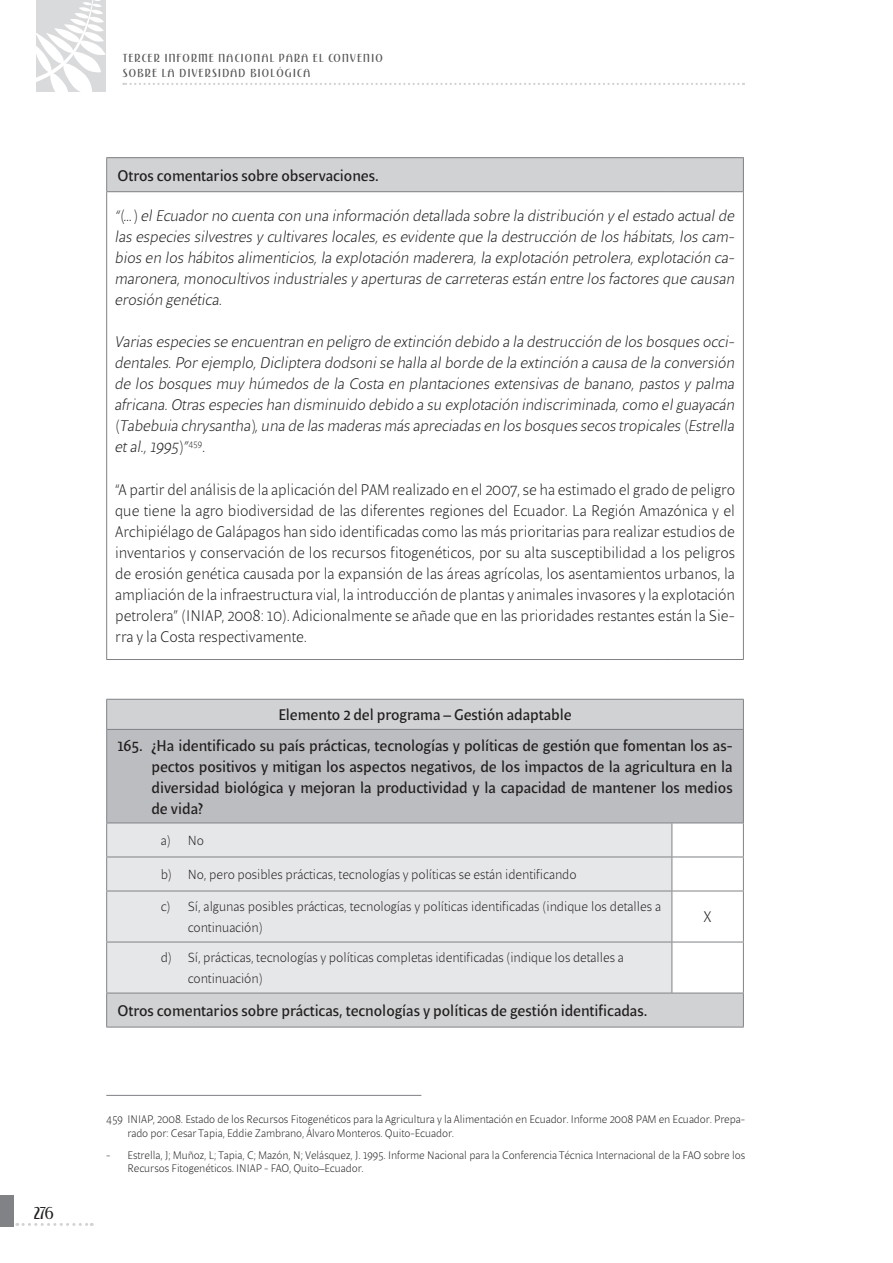
<style>
.page{position:relative;width:893px;height:1263px;background:#fff}
.page>*{position:absolute;margin:0;border:0;box-sizing:border-box;transform-origin:0 0}
.t1{font:300 18px "Saint Louis";color:#231f20}
.texto{font:italic 300 15.75px/21px "Beret LT Std";color:#231f20;text-align:justify}
.texto-2{font:300 15.75px/21px "Beret LT Std";color:#231f20;text-align:justify}
.numerito_3{font:15.75px/21px "Beret LT Std";color:#231f20;text-align:justify}
.numerito{font:15.75px "Beret LT Std";color:#231f20}
.t2{font:300 13.5px/21px "Beret LT Std";color:#231f20}
.t3{font:300 12.15px/15px "Saint Louis";letter-spacing:.1em;color:#57585a;scale:1.11 1}
.PIE{font:300 11.25px/13.5px "Beret LT Std";color:#231f20}
.s1{font-style:normal}
</style>
<div class="page">
<div style="left:0;top:1195px;width:13px;height:32px;background:#808285"></div>
<svg style="left:17px;top:1223px;width:75px;height:3px"></svg>
<svg style="left:36px;top:0;width:70px;height:92px"></svg>
<svg style="left:123px;top:83px;width:621px;height:2px"></svg>
<div style="left:107px;top:158px;width:636px;height:34px;background:#d1d2d4"></div>
<hr style="left:106px;top:157px;width:566px;height:1px;background:#808285">
<hr style="left:106px;top:158px;width:1px;height:33px;background:#808285">
<hr style="left:672px;top:157px;width:72px;height:1px;background:#808285">
<hr style="left:743px;top:158px;width:1px;height:33px;background:#808285">
<hr style="left:106px;top:191px;width:566px;height:1px;background:#808285">
<hr style="left:106px;top:192px;width:1px;height:467px;background:#808285">
<hr style="left:672px;top:191px;width:72px;height:1px;background:#808285">
<hr style="left:743px;top:192px;width:1px;height:467px;background:#808285">
<hr style="left:106px;top:659px;width:566px;height:1px;background:#808285">
<hr style="left:672px;top:659px;width:72px;height:1px;background:#808285">
<svg style="left:107px;top:700px;width:636px;height:327px;fill:#d1d2d4"></svg>
<div style="left:107px;top:729px;width:636px;height:94px;background:#bcbdc0"></div>
<div style="left:107px;top:823px;width:564px;height:170px;background:#e6e7e9"></div>
<hr style="left:106px;top:699px;width:566px;height:1px;background:#808285">
<svg style="left:106px;top:700px;width:1px;height:29px"></svg>
<hr style="left:672px;top:699px;width:72px;height:1px;background:#808285">
<svg style="left:743px;top:700px;width:1px;height:29px"></svg>
<hr style="left:106px;top:729px;width:566px;height:1px;background:#808285">
<hr style="left:106px;top:730px;width:1px;height:92px;background:#808285">
<hr style="left:672px;top:729px;width:72px;height:1px;background:#808285">
<hr style="left:743px;top:730px;width:1px;height:92px;background:#808285">
<hr style="left:106px;top:822px;width:566px;height:1px;background:#808285">
<hr style="left:106px;top:823px;width:1px;height:34px;background:#808285">
<hr style="left:672px;top:822px;width:72px;height:1px;background:#808285">
<hr style="left:671px;top:823px;width:1px;height:34px;background:#808285">
<hr style="left:743px;top:823px;width:1px;height:34px;background:#808285">
<hr style="left:106px;top:857px;width:566px;height:1px;background:#808285">
<hr style="left:106px;top:857px;width:1px;height:34px;background:#808285">
<hr style="left:672px;top:857px;width:72px;height:1px;background:#808285">
<hr style="left:671px;top:857px;width:1px;height:34px;background:#808285">
<hr style="left:743px;top:857px;width:1px;height:34px;background:#808285">
<hr style="left:106px;top:891px;width:566px;height:1px;background:#808285">
<hr style="left:106px;top:891px;width:1px;height:51px;background:#808285">
<hr style="left:672px;top:891px;width:72px;height:1px;background:#808285">
<hr style="left:671px;top:891px;width:1px;height:51px;background:#808285">
<hr style="left:743px;top:891px;width:1px;height:51px;background:#808285">
<hr style="left:106px;top:942px;width:566px;height:1px;background:#808285">
<hr style="left:106px;top:942px;width:1px;height:51px;background:#808285">
<hr style="left:672px;top:942px;width:72px;height:1px;background:#808285">
<hr style="left:671px;top:942px;width:1px;height:51px;background:#808285">
<hr style="left:743px;top:942px;width:1px;height:51px;background:#808285">
<hr style="left:106px;top:993px;width:566px;height:1px;background:#808285">
<hr style="left:106px;top:993px;width:1px;height:34px;background:#808285">
<hr style="left:672px;top:993px;width:72px;height:1px;background:#808285">
<hr style="left:743px;top:993px;width:1px;height:34px;background:#808285">
<hr style="left:106px;top:1027px;width:566px;height:1px;background:#808285">
<hr style="left:672px;top:1027px;width:72px;height:1px;background:#808285">
<hr style="left:106px;top:1095px;width:315px;height:1px;background:#808285">
<p class="t1" style="left:34px;top:1200px;width:21px">276</p>
<p class="t3" style="left:123px;top:50px;width:235px">TERCER INFORME NACIONAL PARA EL CONVENIO<br>SOBRE LA DIVERSIDAD BIOLÓGICA</p>
<p class="numerito" style="left:117px;top:166px;width:263px">Otros comentarios sobre observaciones.</p>
<p class="texto" style="left:115px;top:205px;width:621px">“(…) el Ecuador no cuenta con una información detallada sobre la distribución y el estado actual de las especies silvestres y cultivares locales, es evidente que la destrucción de los hábitats, los cam&shy;bios en los hábitos alimenticios, la explotación maderera, la explotación petrolera, explotación ca&shy;maronera, monocultivos industriales y aperturas de carreteras están entre los factores que causan erosión genética.</p>
<p class="texto" style="left:115px;top:331px;width:621px">Varias especies se encuentran en peligro de extinción debido a la destrucción de los bosques occi&shy;dentales. Por ejemplo, Dicliptera dodsoni se halla al borde de la extinción a causa de la conversión de los bosques muy húmedos de la Costa en plantaciones extensivas de banano, pastos y palma africana. Otras especies han disminuido debido a su explotación indiscriminada, como el guayacán (Tabebuia chrysantha), una de las maderas más apreciadas en los bosques secos tropicales (Estrella et al., 1995)”<sup>459</sup><span class="s1">.</span></p>
<p class="texto-2" style="left:115px;top:478px;width:621px">“A partir del análisis de la aplicación del PAM realizado en el 2007, se ha estimado el grado de peligro que tiene la agro biodiversidad de las diferentes regiones del Ecuador. La Región Amazónica y el Archipiélago de Galápagos han sido identificadas como las más prioritarias para realizar estudios de inventarios y conservación de los recursos fitogenéticos, por su alta susceptibilidad a los peligros de erosión genética causada por la expansión de las áreas agrícolas, los asentamientos urbanos, la ampliación de la infraestructura vial, la introducción de plantas y animales invasores y la explotación petrolera” (INIAP, 2008: 10). Adicionalmente se añade que en las prioridades restantes están la Sie&shy;rra y la Costa respectivamente.</p>
<p class="numerito" style="left:278px;top:705px;width:295px">Elemento 2 del programa – Gestión adaptable</p>
<p class="numerito_3" style="left:151px;top:734px;width:583px;text-indent:-34px">165. ¿Ha identificado su país prácticas, tecnologías y políticas de gestión que fomentan los as&shy;pectos positivos y mitigan los aspectos negativos, de los impactos de la agricultura en la diversidad biológica y mejoran la productividad y la capacidad de mantener los medios de vida?</p>
<p class="t2" style="left:161px;top:829px;width:45px">a) No</p>
<p class="t2" style="left:161px;top:864px;width:417px">b) No, pero posibles prácticas, tecnologías y políticas se están identificando</p>
<p class="t2" style="left:188px;top:896px;width:475px;text-indent:-27px">c) Sí, algunas posibles prácticas, tecnologías y políticas identificadas (indique los detalles a continuación)</p>
<p class="texto-2" style="left:704px;top:906px;width:10px">X</p>
<p class="t2" style="left:188px;top:947px;width:438px;text-indent:-27px">d) Sí, prácticas, tecnologías y políticas completas identificadas (indique los detalles a continuación)</p>
<p class="numerito" style="left:117px;top:1001px;width:531px">Otros comentarios sobre prácticas, tecnologías y políticas de gestión identificadas.</p>
<p class="PIE" style="left:128px;top:1112px;width:619px;text-indent:-21px">459 INIAP, 2008. Estado de los Recursos Fitogenéticos para la Agricultura y la Alimentación en Ecuador. Informe 2008 PAM en Ecuador. Prepa&shy;rado por: Cesar Tapia, Eddie Zambrano, Álvaro Monteros. Quito-Ecuador.</p>
<p class="PIE" style="left:128px;top:1148px;width:619px;text-indent:-21px">- Estrella, J; Muñoz, L; Tapia, C; Mazón, N; Velásquez, J. 1995. Informe Nacional para la Conferencia Técnica Internacional de la FAO sobre los<br>Recursos Fitogenéticos. INIAP - FAO, Quito–Ecuador.</p>
</div>
